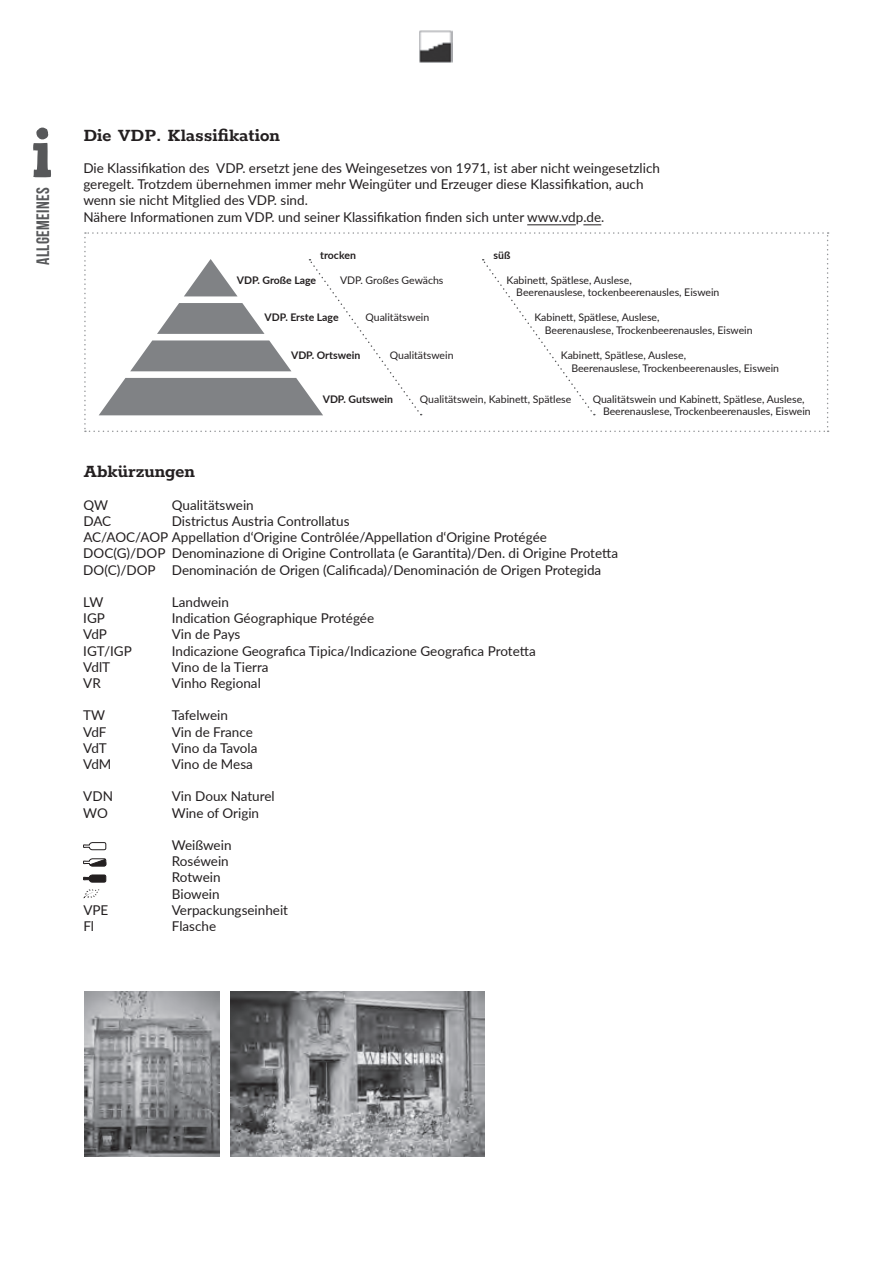
<style>
.page{position:relative;width:893px;height:1263px;background:#fff}
.page>*{position:absolute;margin:0;border:0;box-sizing:border-box;transform-origin:0 0}
.t1{font:700 19.5px "Rokkitt";color:#231f20}
.t2{font:700 18px "Bebas Neue";letter-spacing:.02em;color:#57585a}
.t3{font:13.5px/16.2px "Lato";color:#231f20}
.t4{font:10.5px/12.6px "Lato";color:#231f20}
.t5{font:700 10.5px "Lato";color:#231f20}
</style>
<div class="page">
<img style="left:419px;top:30px;width:34px;height:33px">
<hr style="left:527px;top:225px;width:49px;height:1px;background:#231f20">
<svg style="left:583px;top:225px;width:18px;height:1px"></svg>
<svg style="left:83px;top:842px;width:23px;height:8px"></svg>
<svg style="left:83px;top:858px;width:23px;height:8px"></svg>
<svg style="left:83px;top:874px;width:23px;height:8px"></svg>
<svg style="left:83px;top:889px;width:17px;height:9px"></svg>
<img style="left:84px;top:991px;width:136px;height:165px">
<svg style="left:33px;top:128px;width:18px;height:49px"></svg>
<svg style="left:84px;top:232px;width:745px;height:200px"></svg>
<img style="left:231px;top:991px;width:254px;height:166px">
<h2 class="t2" style="left:33px;top:265px;width:79px;rotate:-90deg">ALLGEMEINES</h2>
<h1 class="t1" style="left:83px;top:121px;width:198px">Die VDP. Klassifikation</h1>
<p class="t3" style="left:83px;top:159px;width:578px">Die Klassifikation des VDP. ersetzt jene des Weingesetzes von 1971, ist aber nicht weingesetzlich geregelt. Trotzdem übernehmen immer mehr Weingüter und Erzeuger diese Klassifikation, auch wenn sie nicht Mitglied des VDP. sind.<br>Nähere Informationen zum VDP. und seiner Klassifikation finden sich unter www.vdp.de.</p>
<p class="t5" style="left:320px;top:248px;width:37px">trocken</p>
<p class="t5" style="left:494px;top:248px;width:18px">süß</p>
<p class="t5" style="left:237px;top:272px;width:81px">VDP. Große Lage</p>
<p class="t4" style="left:340px;top:273px;width:105px">VDP. Großes Gewächs</p>
<p class="t4" style="left:516px;top:273px;width:205px;text-indent:-10px">Kabinett, Spätlese, Auslese,<br>Beerenauslese, tockenbeerenausles, Eiswein</p>
<p class="t5" style="left:265px;top:310px;width:76px">VDP. Erste Lage</p>
<p class="t4" style="left:366px;top:311px;width:65px">Qualitätswein</p>
<p class="t4" style="left:545px;top:311px;width:209px;text-indent:-11px">Kabinett, Spätlese, Auslese,<br>Beerenauslese, Trockenbeerenausles, Eiswein</p>
<p class="t5" style="left:291px;top:348px;width:71px">VDP. Ortswein</p>
<p class="t4" style="left:390px;top:349px;width:65px">Qualitätswein</p>
<p class="t4" style="left:571px;top:349px;width:209px;text-indent:-11px">Kabinett, Spätlese, Auslese,<br>Beerenauslese, Trockenbeerenausles, Eiswein</p>
<p class="t5" style="left:323px;top:391px;width:72px">VDP. Gutswein</p>
<p class="t4" style="left:420px;top:392px;width:153px">Qualitätswein, Kabinett, Spätlese</p>
<p class="t4" style="left:603px;top:392px;width:209px;text-indent:-10px">Qualitätswein und Kabinett, Spätlese, Auslese,<br>Beerenauslese, Trockenbeerenausles, Eiswein</p>
<h1 class="t1" style="left:83px;top:457px;width:113px">Abkürzungen</h1>
<p class="t3" style="left:83px;top:496px;width:26px">QW</p>
<p class="t3" style="left:172px;top:496px;width:83px">Qualitätswein</p>
<p class="t3" style="left:83px;top:512px;width:29px">DAC</p>
<p class="t3" style="left:83px;top:512px;width:536px;text-indent:89px">Districtus Austria Controllatus<br>AC/AOC/AOP Appellation d‘Origine Contrôlée/Appellation d‘Origine Protégée DOC(G)/DOP Denominazione di Origine Controllata (e Garantita)/Den. di Origine Protetta DO(C)/DOP Denominación de Origen (Calificada)/Denominación de Origen Protegida</p>
<p class="t3" style="left:83px;top:593px;width:22px">LW</p>
<p class="t3" style="left:172px;top:593px;width:59px">Landwein</p>
<p class="t3" style="left:83px;top:609px;width:23px">IGP</p>
<p class="t3" style="left:172px;top:609px;width:204px">Indication Géographique Protégée</p>
<p class="t3" style="left:83px;top:626px;width:25px">VdP</p>
<p class="t3" style="left:172px;top:626px;width:70px">Vin de Pays</p>
<p class="t3" style="left:83px;top:642px;width:50px">IGT/IGP</p>
<p class="t3" style="left:172px;top:642px;width:365px">Indicazione Geografica Tipica/Indicazione Geografica Protetta</p>
<p class="t3" style="left:83px;top:658px;width:28px">VdlT</p>
<p class="t3" style="left:172px;top:658px;width:98px">Vino de la Tierra</p>
<p class="t3" style="left:83px;top:674px;width:19px">VR</p>
<p class="t3" style="left:172px;top:674px;width:91px">Vinho Regional</p>
<p class="t3" style="left:83px;top:707px;width:23px">TW</p>
<p class="t3" style="left:172px;top:707px;width:58px">Tafelwein</p>
<p class="t3" style="left:83px;top:723px;width:25px">VdF</p>
<p class="t3" style="left:172px;top:723px;width:83px">Vin de France</p>
<p class="t3" style="left:83px;top:739px;width:25px">VdT</p>
<p class="t3" style="left:172px;top:739px;width:87px">Vino da Tavola</p>
<p class="t3" style="left:83px;top:755px;width:30px">VdM</p>
<p class="t3" style="left:172px;top:755px;width:83px">Vino de Mesa</p>
<p class="t3" style="left:83px;top:788px;width:31px">VDN</p>
<p class="t3" style="left:172px;top:788px;width:104px">Vin Doux Naturel</p>
<p class="t3" style="left:83px;top:804px;width:26px">WO</p>
<p class="t3" style="left:172px;top:804px;width:89px">Wine of Origin</p>
<p class="t3" style="left:172px;top:836px;width:61px">Weißwein<br>Roséwein<br>Rotwein<br>Biowein</p>
<p class="t3" style="left:83px;top:901px;width:27px">VPE</p>
<p class="t3" style="left:172px;top:901px;width:118px">Verpackungseinheit</p>
<p class="t3" style="left:83px;top:917px;width:12px">Fl</p>
<p class="t3" style="left:172px;top:917px;width:46px">Flasche</p>
</div>
